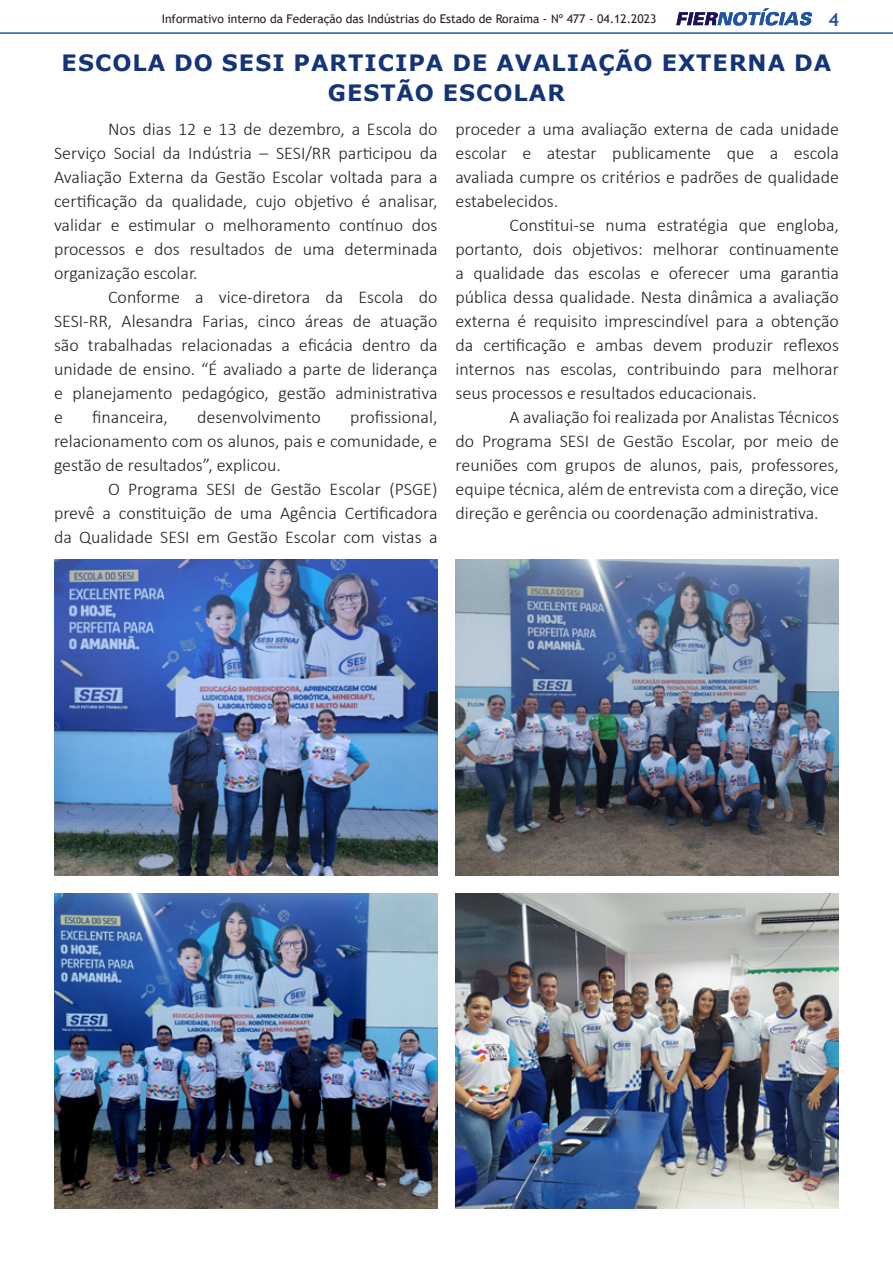
<style>
.page{position:relative;width:893px;height:1263px;background:#fff}
.page>*{position:absolute;margin:0;border:0;box-sizing:border-box;transform-origin:0 0}
.t1{font:700 22.5px/30px "Verdana";letter-spacing:.045em;color:#143477;text-align:center}
.t2{font:300 18px/24px "Calibri";color:#231f20;text-align:justify}
.t3{font:700 18px "Trebuchet MS";color:#2254a4}
.t4{font:12px "Trebuchet MS";color:#231f20}
</style>
<div class="page">
<img style="left:54px;top:559px;width:383px;height:316px">
<img style="left:455px;top:559px;width:384px;height:316px">
<img style="left:54px;top:893px;width:383px;height:316px">
<img style="left:455px;top:893px;width:384px;height:316px">
<svg style="left:676px;top:8px;width:136px;height:18px"></svg>
<hr style="left:0;top:32px;width:893px;height:2px;background:#2254a4">
<p class="t4" style="left:162px;top:11px;width:496px">Informativo interno da Federação das Indústrias do Estado de Roraima - Nº 477 - 04.12.2023</p>
<p class="t3" style="left:828px;top:8px;width:12px">4</p>
<p class="t1" style="left:62px;top:48px;width:771px">ESCOLA DO SESI PARTICIPA DE AVALIAÇÃO EXTERNA DA<br>GESTÃO ESCOLAR</p>
<p class="t2" style="left:54px;top:117px;width:385px;text-indent:54px">Nos dias 12 e 13 de dezembro, a Escola do Serviço Social da Indústria – SESI/RR participou da Avaliação Externa da Gestão Escolar voltada para a certificação da qualidade, cujo objetivo é analisar, validar e estimular o melhoramento contínuo dos processos e dos resultados de uma determinada organização escolar.</p>
<p class="t2" style="left:54px;top:285px;width:385px;text-indent:54px">Conforme a vice-diretora da Escola do SESI-RR, Alesandra Farias, cinco áreas de atuação são trabalhadas relacionadas a eficácia dentro da unidade de ensino. “É avaliado a parte de liderança e planejamento pedagógico, gestão administrativa e</p>
<p class="t2" style="left:455px;top:117px;width:385px">proceder a uma avaliação externa de cada unidade escolar e atestar publicamente que a escola avaliada cumpre os critérios e padrões de qualidade estabelecidos.</p>
<p class="t2" style="left:455px;top:213px;width:385px;text-indent:54px">Constitui-se numa estratégia que engloba, portanto, dois objetivos: melhorar continuamente a qualidade das escolas e oferecer uma garantia pública dessa qualidade. Nesta dinâmica a avaliação externa é requisito imprescindível para a obtenção da certificação e ambas devem produzir reflexos internos nas escolas, contribuindo para melhorar seus processos e resultados educacionais.</p>
<p class="t2" style="left:455px;top:405px;width:385px;text-indent:54px">A avaliação foi realizada por Analistas Técnicos do Programa SESI de Gestão Escolar, por meio de reuniões com grupos de alunos, pais, professores, equipe técnica, além de entrevista com a direção, vice direção e gerência ou coordenação administrativa.</p>
<p class="t2" style="left:54px;top:405px;width:385px;text-indent:296px">profissional, relacionamento com os alunos, pais e comunidade, e gestão de resultados”, explicou.</p>
<p class="t2" style="left:54px;top:477px;width:385px;text-indent:54px">O Programa SESI de Gestão Escolar (PSGE) prevê a constituição de uma Agência Certificadora da Qualidade SESI em Gestão Escolar com vistas a</p>
<p class="t2" style="left:92px;top:405px;width:77px">financeira,</p>
<p class="t2" style="left:197px;top:405px;width:125px">desenvolvimento</p>
</div>
